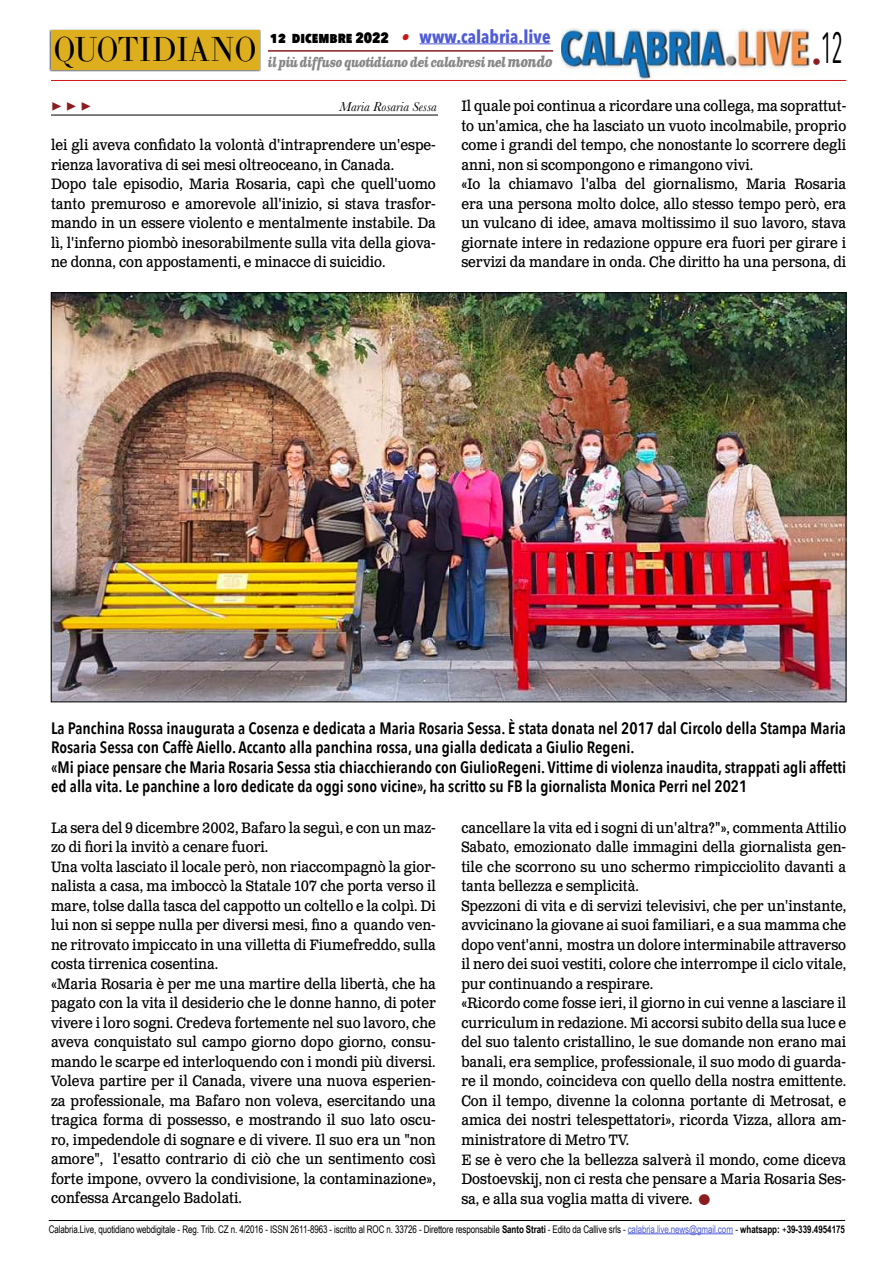
<style>
.page{position:relative;width:893px;height:1263px;background:#fff}
.page>*{position:absolute;margin:0;border:0;box-sizing:border-box;transform-origin:0 0}
.t1{font:43.5px "Avenir Next Condensed";color:#000;scale:.55 1}
.t2{font:34.2px "LTC Bodoni 175 Pro";color:#000;scale:.88 1}
.t3{font:700 18px "Avenir Next Condensed";color:#4f5cd6}
.t4{font:700 18px "Minion Pro";color:#8b1c1f}
.t5{font:600 16.5px/19.5px "Avenir Next Condensed";color:#000}
.t6{font:15px/19.5px "Clarendon Text Pro";color:#000;scale:.9 1}
.t7{font:italic 700 13.5px "Clarendon Text Pro";letter-spacing:-.05em;color:#878787;scale:.79 1}
.t8{font:italic 13.5px "Baskerville";color:#000}
.t9{font:10.5px "Arial Narrow";letter-spacing:-.01em;color:#000;scale:.93 1}
.s1{font-weight:800;font-size:15px;color:#000}
.s2{font-family:"Clarendon Text Pro";font-style:italic;font-size:16.5px;color:#ca181a}
.s3{font-size:15px}
.s4{font-weight:700}
.s5{color:#4f5cd6}
</style>
<div class="page">
<img style="left:561px;top:28px;width:251px;height:52px">
<hr style="left:51px;top:80px;width:795px;height:1px;background:#cd1719">
<div style="left:49px;top:29px;width:212px;height:43px;background:#000;opacity:.75"></div>
<div style="left:51px;top:31px;width:208px;height:39px;background:#ddae1e"></div>
<hr style="left:420px;top:43px;width:130px;height:1px;background:#4f5cd6">
<hr style="left:268px;top:50px;width:285px;height:2px;background:#8b1c1f">
<hr style="left:51px;top:115px;width:387px;height:1px;background:#000">
<img style="left:53px;top:294px;width:791px;height:406px">
<hr style="left:49px;top:1220px;width:796px;height:1px;background:#000">
<hr style="left:628px;top:1233px;width:105px;height:1px;background:#4f5cd6">
<h2 class="t2" style="left:54px;top:27px;width:232px">QUOTIDIANO</h2>
<p class="t3" style="left:270px;top:25px;width:282px"><span class="s1">12 DICEMBRE 2022</span> <span class="s2">•</span> www.calabria.live</p>
<p class="t7" style="left:268px;top:53px;width:362px">il più diffuso quotidiano dei calabresi nel <span class="s3">mondo</span></p>
<h1 class="t1" style="left:812px;top:11px;width:58px"><sub>•</sub>12</h1>
<p class="t4" style="left:51px;top:92px;width:42px">▶ ▶ ▶</p>
<p class="t8" style="left:339px;top:97px;width:99px">Maria Rosaria Sessa</p>
<p class="t6" style="left:51px;top:136px;width:429px">lei gli aveva confidato la volontà d'intraprendere un'espe&shy;rienza lavorativa di sei mesi oltreoceano, in Canada.<br>Dopo tale episodio, Maria Rosaria, capì che quell'uomo tanto premuroso e amorevole all'inizio, si stava trasfor&shy;mando in un essere violento e mentalmente instabile. Da lì, l'inferno piombò inesorabilmente sulla vita della giova&shy;ne donna, con appostamenti, e minacce di suicidio.</p>
<p class="t6" style="left:461px;top:97px;width:429px">Il quale poi continua a ricordare una collega, ma soprattut&shy;to un'amica, che ha lasciato un vuoto incolmabile, proprio come i grandi del tempo, che nonostante lo scorrere degli anni, non si scompongono e rimangono vivi.<br>«Io la chiamavo l'alba del giornalismo, Maria Rosaria era una persona molto dolce, allo stesso tempo però, era un vulcano di idee, amava moltissimo il suo lavoro, stava giornate intere in redazione oppure era fuori per girare i servizi da mandare in onda. Che diritto ha una persona, di</p>
<p class="t5" style="left:51px;top:718px;width:797px">La Panchina Rossa inaugurata a Cosenza e dedicata a Maria Rosaria Sessa. È stata donata nel 2017 dal Circolo della Stampa Maria Rosaria Sessa con Caffè Aiello. Accanto alla panchina rossa, una gialla dedicata a Giulio Regeni.<br>«Mi piace pensare che Maria Rosaria Sessa stia chiacchierando con GiulioRegeni. Vittime di violenza inaudita, strappati agli affetti ed alla vita. Le panchine a loro dedicate da oggi sono vicine», ha scritto su FB la giornalista Monica Perri nel 2021</p>
<p class="t6" style="left:51px;top:819px;width:429px">La sera del 9 dicembre 2002, Bafaro la seguì, e con un maz&shy;zo di fiori la invitò a cenare fuori.<br>Una volta lasciato il locale però, non riaccompagnò la gior&shy;nalista a casa, ma imboccò la Statale 107 che porta verso il mare, tolse dalla tasca del cappotto un coltello e la colpì. Di lui non si seppe nulla per diversi mesi, fino a quando ven&shy;ne ritrovato impiccato in una villetta di Fiumefreddo, sulla costa tirrenica cosentina.<br>«Maria Rosaria è per me una martire della libertà, che ha pagato con la vita il desiderio che le donne hanno, di poter vivere i loro sogni. Credeva fortemente nel suo lavoro, che aveva conquistato sul campo giorno dopo giorno, consu&shy;mando le scarpe ed interloquendo con i mondi più diversi.<br>Voleva partire per il Canada, vivere una nuova esperien&shy;za professionale, ma Bafaro non voleva, esercitando una tragica forma di possesso, e mostrando il suo lato oscu&shy;ro, impedendole di sognare e di vivere. Il suo era un "non amore", l'esatto contrario di ciò che un sentimento così forte impone, ovvero la condivisione, la contaminazione», confessa Arcangelo Badolati.</p>
<p class="t6" style="left:461px;top:819px;width:429px">cancellare la vita ed i sogni di un'altra?"», commenta Attilio Sabato, emozionato dalle immagini della giornalista gen&shy;tile che scorrono su uno schermo rimpicciolito davanti a tanta bellezza e semplicità.<br>Spezzoni di vita e di servizi televisivi, che per un'instante, avvicinano la giovane ai suoi familiari, e a sua mamma che dopo vent'anni, mostra un dolore interminabile attraverso il nero dei suoi vestiti, colore che interrompe il ciclo vitale, pur continuando a respirare.<br>«Ricordo come fosse ieri, il giorno in cui venne a lasciare il curriculum in redazione. Mi accorsi subito della sua luce e del suo talento cristallino, le sue domande non erano mai banali, era semplice, professionale, il suo modo di guarda&shy;re il mondo, coincideva con quello della nostra emittente.<br>Con il tempo, divenne la colonna portante di Metrosat, e amica dei nostri telespettatori», ricorda Vizza, allora am&shy;ministratore di Metro TV.<br>E se è vero che la bellezza salverà il mondo, come diceva Dostoevskij, non ci resta che pensare a Maria Rosaria Ses&shy;sa, e alla sua voglia matta di vivere.</p>
<p class="t9" style="left:49px;top:1221px;width:858px">Calabria.Live, quotidiano webdigitale - Reg. Trib. CZ n. 4/2016 - ISSN 2611-8963 - iscritto al ROC n. 33726 - Direttore responsabile <span class="s4">Santo Strati</span> - Edito da Callive srls - <span class="s5">calabria.live.news@gmail.com</span> - <span class="s4">whatsapp:</span> +<span class="s4">39-339.4954175</span></p>
</div>
